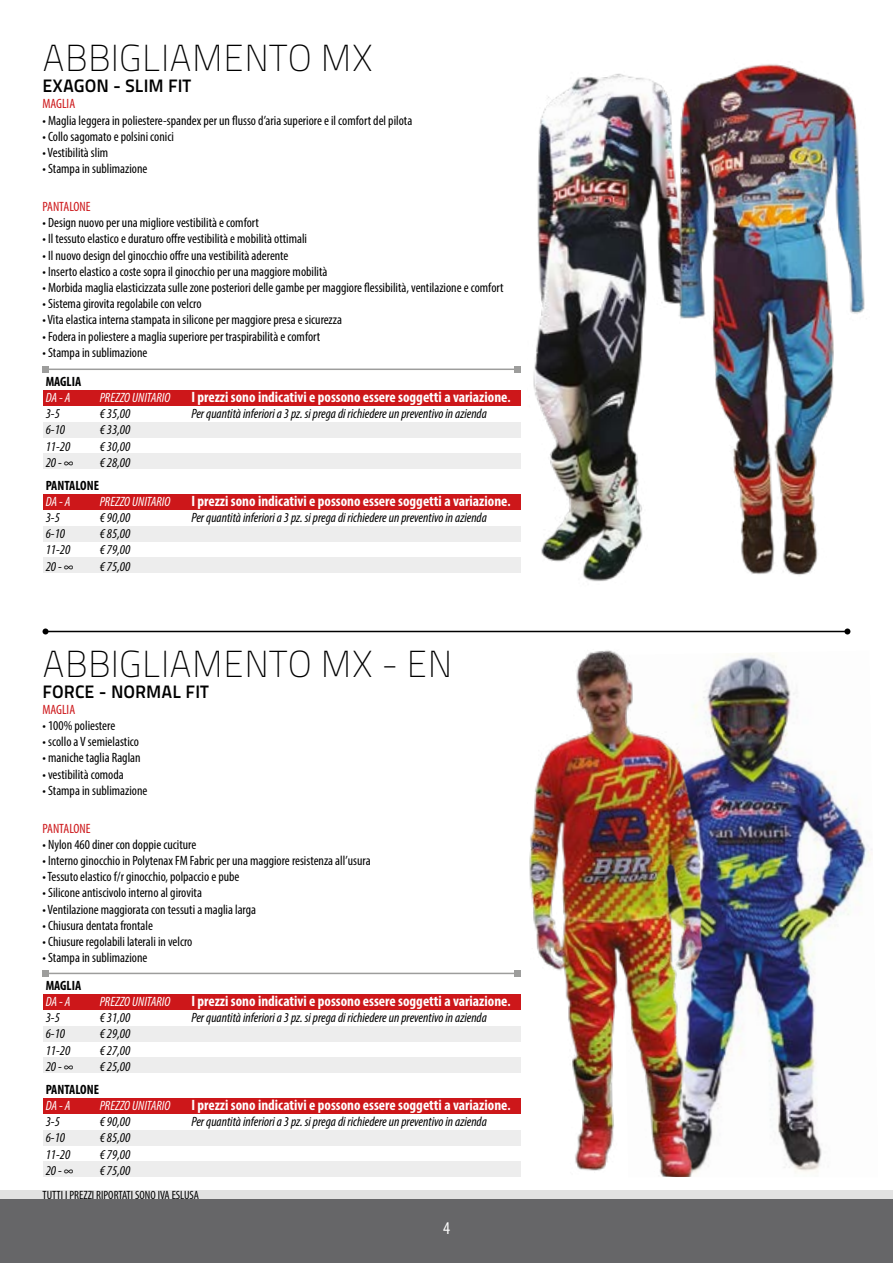
<style>
.page{position:relative;width:893px;height:1263px;background:#fff}
.page>*{position:absolute;margin:0;border:0;box-sizing:border-box;transform-origin:0 0}
.t1{font:37.5px "Titillium Maps 26 L 1 wt";color:#000}
.t2{font:18px "Titillium Maps 26 L 750 wt";color:#000}
.t3{font:condensed 18px "Myriad Pro";color:#fff}
.t4{font:700 condensed 15px "Myriad Pro";color:#fff}
.t5{font:condensed 13.5px "Myriad Pro";color:#000}
.t6{font:italic condensed 13.5px "Myriad Pro";color:#000}
.t7{font:italic condensed 13.5px "Myriad Pro";color:#fff}
.t8{font:condensed 13.5px "Myriad Pro";color:#cd171a}
.t9{font:700 condensed 13.5px "Myriad Pro";color:#000}
.t10{font:condensed 12px "Myriad Pro";color:#000}
.s1{font-size:13.5px}
</style>
<div class="page">
<div style="left:0;top:1198px;width:893px;height:65px;background:#666668"></div>
<div style="left:0;top:1191px;width:893px;height:8px;background:#e2e2e2"></div>
<div style="left:43px;top:390px;width:477px;height:16px;background:#cd171a"></div>
<div style="left:43px;top:994px;width:477px;height:16px;background:#cd171a"></div>
<div style="left:43px;top:494px;width:477px;height:16px;background:#cd171a"></div>
<div style="left:43px;top:1098px;width:477px;height:16px;background:#cd171a"></div>
<div style="left:43px;top:422px;width:477px;height:16px;background:#ededed"></div>
<div style="left:43px;top:1026px;width:477px;height:16px;background:#ededed"></div>
<div style="left:43px;top:453px;width:477px;height:16px;background:#ededed"></div>
<div style="left:43px;top:1057px;width:477px;height:16px;background:#ededed"></div>
<div style="left:43px;top:526px;width:477px;height:15px;background:#ededed"></div>
<div style="left:43px;top:1130px;width:477px;height:15px;background:#ededed"></div>
<div style="left:43px;top:557px;width:477px;height:16px;background:#ededed"></div>
<div style="left:43px;top:1161px;width:477px;height:16px;background:#ededed"></div>
<img style="left:711px;top:653px;width:161px;height:519px">
<img style="left:533px;top:73px;width:122px;height:509px">
<img style="left:513px;top:650px;width:198px;height:527px">
<img style="left:655px;top:64px;width:210px;height:511px">
<hr style="left:46px;top:631px;width:801px;height:1px;background:#000">
<svg style="left:43px;top:628px;width:6px;height:6px"></svg>
<svg style="left:844px;top:628px;width:6px;height:6px"></svg>
<hr style="left:46px;top:369px;width:471px;height:1px;background:#9d9d9c">
<svg style="left:43px;top:366px;width:6px;height:6px"></svg>
<svg style="left:514px;top:366px;width:6px;height:6px"></svg>
<hr style="left:46px;top:973px;width:471px;height:1px;background:#9d9d9c">
<svg style="left:43px;top:970px;width:6px;height:6px"></svg>
<svg style="left:514px;top:970px;width:6px;height:6px"></svg>
<h1 class="t1" style="left:43px;top:31px;width:332px">ABBIGLIAMENTO MX</h1>
<h2 class="t2" style="left:43px;top:72px;width:150px">EXAGON - SLIM FIT</h2>
<p class="t8" style="left:43px;top:96px;width:34px">MAGLIA</p>
<p class="t5" style="left:43px;top:112px;width:371px">• Maglia leggera in poliestere-spandex per un flusso d’aria superiore e il comfort del pilota</p>
<p class="t5" style="left:43px;top:128px;width:133px">• Collo sagomato e polsini conici</p>
<p class="t5" style="left:43px;top:144px;width:67px">• Vestibilità slim</p>
<p class="t5" style="left:43px;top:161px;width:106px">• Stampa in sublimazione</p>
<p class="t8" style="left:43px;top:198px;width:49px">PANTALONE</p>
<p class="t5" style="left:43px;top:215px;width:218px">• Design nuovo per una migliore vestibilità e comfort</p>
<p class="t5" style="left:43px;top:231px;width:266px">• Il tessuto elastico e duraturo offre vestibilità e mobilità ottimali</p>
<p class="t5" style="left:43px;top:247px;width:247px">• Il nuovo design del ginocchio offre una vestibilità aderente</p>
<p class="t5" style="left:43px;top:263px;width:286px">• Inserto elastico a coste sopra il ginocchio per una maggiore mobilità</p>
<p class="t5" style="left:43px;top:279px;width:463px">• Morbida maglia elasticizzata sulle zone posteriori delle gambe per maggiore flessibilità, ventilazione e comfort</p>
<p class="t5" style="left:43px;top:296px;width:160px">• Sistema girovita regolabile con velcro</p>
<p class="t5" style="left:43px;top:312px;width:301px">• Vita elastica interna stampata in silicone per maggiore presa e sicurezza</p>
<p class="t5" style="left:43px;top:328px;width:279px">• Fodera in poliestere a maglia superiore per traspirabilità e comfort</p>
<p class="t5" style="left:43px;top:344px;width:106px">• Stampa in sublimazione</p>
<p class="t9" style="left:46px;top:373px;width:37px">MAGLIA</p>
<p class="t7" style="left:46px;top:389px;width:26px">DA - A</p>
<p class="t7" style="left:100px;top:389px;width:72px">PREZZO UNITARIO</p>
<p class="t6" style="left:46px;top:405px;width:16px">3-5</p>
<p class="t6" style="left:100px;top:405px;width:32px">€ 35,00</p>
<p class="t6" style="left:46px;top:422px;width:21px">6-10</p>
<p class="t6" style="left:100px;top:422px;width:32px">€ 33,00</p>
<p class="t6" style="left:46px;top:438px;width:26px">11-20</p>
<p class="t6" style="left:100px;top:438px;width:32px">€ 30,00</p>
<p class="t6" style="left:46px;top:454px;width:29px">20 - ∞</p>
<p class="t6" style="left:100px;top:454px;width:32px">€ 28,00</p>
<p class="t9" style="left:46px;top:477px;width:55px">PANTALONE</p>
<p class="t7" style="left:46px;top:493px;width:26px">DA - A</p>
<p class="t7" style="left:100px;top:493px;width:72px">PREZZO UNITARIO</p>
<p class="t6" style="left:46px;top:509px;width:16px">3-5</p>
<p class="t6" style="left:100px;top:509px;width:32px">€ 90,00</p>
<p class="t6" style="left:46px;top:526px;width:21px">6-10</p>
<p class="t6" style="left:100px;top:526px;width:32px">€ 85,00</p>
<p class="t6" style="left:46px;top:542px;width:26px">11-20</p>
<p class="t6" style="left:100px;top:542px;width:32px">€ 79,00</p>
<p class="t6" style="left:46px;top:558px;width:29px">20 - ∞</p>
<p class="t6" style="left:100px;top:558px;width:32px">€ 75,00</p>
<p class="t4" style="left:191px;top:388px;width:321px">I prezzi sono indicativi e possono essere soggetti a variazione<span class="s1">.</span></p>
<p class="t6" style="left:191px;top:405px;width:297px">Per quantità inferiori a 3 pz. si prega di richiedere un preventivo in azienda</p>
<p class="t4" style="left:191px;top:491px;width:321px">I prezzi sono indicativi e possono essere soggetti a variazione<span class="s1">.</span></p>
<p class="t6" style="left:191px;top:509px;width:297px">Per quantità inferiori a 3 pz. si prega di richiedere un preventivo in azienda</p>
<h1 class="t1" style="left:43px;top:637px;width:412px">ABBIGLIAMENTO MX - EN</h1>
<h2 class="t2" style="left:43px;top:677px;width:168px">FORCE - NORMAL FIT</h2>
<p class="t8" style="left:43px;top:701px;width:34px">MAGLIA</p>
<p class="t5" style="left:43px;top:717px;width:74px">• 100% poliestere</p>
<p class="t5" style="left:43px;top:733px;width:98px">• scollo a V semielastico</p>
<p class="t5" style="left:43px;top:750px;width:100px">• maniche taglia Raglan</p>
<p class="t5" style="left:43px;top:766px;width:83px">• vestibilità comoda</p>
<p class="t5" style="left:43px;top:782px;width:106px">• Stampa in sublimazione</p>
<p class="t8" style="left:43px;top:820px;width:49px">PANTALONE</p>
<p class="t5" style="left:43px;top:836px;width:155px">• Nylon 460 diner con doppie cuciture</p>
<p class="t5" style="left:43px;top:852px;width:330px">• Interno ginocchio in Polytenax FM Fabric per una maggiore resistenza all’usura</p>
<p class="t5" style="left:43px;top:868px;width:198px">• Tessuto elastico f/r ginocchio, polpaccio e pube</p>
<p class="t5" style="left:43px;top:885px;width:161px">• Silicone antiscivolo interno al girovita</p>
<p class="t5" style="left:43px;top:901px;width:215px">• Ventilazione maggiorata con tessuti a maglia larga</p>
<p class="t5" style="left:43px;top:917px;width:112px">• Chiusura dentata frontale</p>
<p class="t5" style="left:43px;top:933px;width:151px">• Chiusure regolabili laterali in velcro</p>
<p class="t5" style="left:43px;top:949px;width:106px">• Stampa in sublimazione</p>
<p class="t9" style="left:46px;top:977px;width:37px">MAGLIA</p>
<p class="t7" style="left:46px;top:993px;width:26px">DA - A</p>
<p class="t7" style="left:100px;top:993px;width:72px">PREZZO UNITARIO</p>
<p class="t6" style="left:46px;top:1010px;width:16px">3-5</p>
<p class="t6" style="left:100px;top:1010px;width:32px">€ 31,00</p>
<p class="t6" style="left:46px;top:1026px;width:21px">6-10</p>
<p class="t6" style="left:100px;top:1026px;width:32px">€ 29,00</p>
<p class="t6" style="left:46px;top:1042px;width:26px">11-20</p>
<p class="t6" style="left:100px;top:1042px;width:32px">€ 27,00</p>
<p class="t6" style="left:46px;top:1058px;width:29px">20 - ∞</p>
<p class="t6" style="left:100px;top:1058px;width:32px">€ 25,00</p>
<p class="t4" style="left:191px;top:992px;width:321px">I prezzi sono indicativi e possono essere soggetti a variazione<span class="s1">.</span></p>
<p class="t6" style="left:191px;top:1010px;width:297px">Per quantità inferiori a 3 pz. si prega di richiedere un preventivo in azienda</p>
<p class="t9" style="left:46px;top:1081px;width:55px">PANTALONE</p>
<p class="t7" style="left:46px;top:1097px;width:26px">DA - A</p>
<p class="t7" style="left:100px;top:1097px;width:72px">PREZZO UNITARIO</p>
<p class="t6" style="left:46px;top:1113px;width:16px">3-5</p>
<p class="t6" style="left:100px;top:1113px;width:32px">€ 90,00</p>
<p class="t6" style="left:46px;top:1130px;width:21px">6-10</p>
<p class="t6" style="left:100px;top:1130px;width:32px">€ 85,00</p>
<p class="t6" style="left:46px;top:1146px;width:26px">11-20</p>
<p class="t6" style="left:100px;top:1146px;width:32px">€ 79,00</p>
<p class="t6" style="left:46px;top:1162px;width:29px">20 - ∞</p>
<p class="t6" style="left:100px;top:1162px;width:32px">€ 75,00</p>
<p class="t10" style="left:43px;top:1188px;width:158px">TUTTI I PREZZI RIPORTATI SONO IVA ESLUSA</p>
<p class="t4" style="left:191px;top:1095px;width:321px">I prezzi sono indicativi e possono essere soggetti a variazione<span class="s1">.</span></p>
<p class="t6" style="left:191px;top:1113px;width:297px">Per quantità inferiori a 3 pz. si prega di richiedere un preventivo in azienda</p>
<h2 class="t3" style="left:443px;top:1217px;width:8px">4</h2>
</div>
